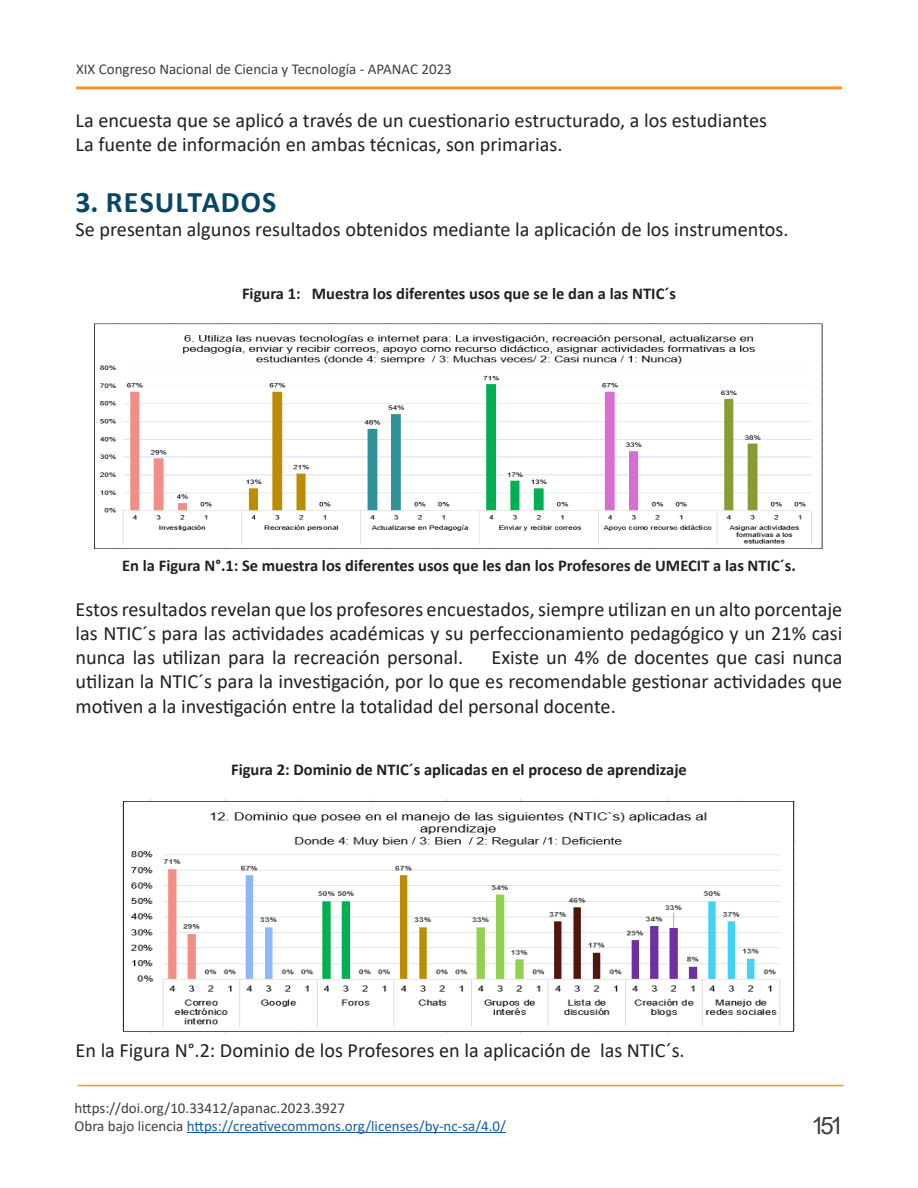
<style>
.page{position:relative;width:918px;height:1188px;background:#fff}
.page>*{position:absolute;margin:0;border:0;box-sizing:border-box;transform-origin:0 0}
.titulo_sub{font:700 30px "Calibri";letter-spacing:.035em;color:#074666}
.t1{font:24px "Arial";color:#3e3e3f}
.datos_portada_justif{font:20.25px/24.3px "Calibri";color:#231f20;text-align:justify}
.titulo_imagen{font:700 16.5px "Calibri";color:#231f20}
.t2{font:15px/17.4px "Calibri";color:#3e3e3f}
.s1{color:#175d9e}
</style>
<div class="page">
<hr style="left:187px;top:1132px;width:319px;height:1px;background:#175d9e">
<hr style="left:78px;top:1085px;width:765px;height:1px;background:#f7951d">
<hr style="left:76px;top:86px;width:766px;height:3px;background:#f7951d">
<img style="left:95px;top:323px;width:728px;height:227px">
<img style="left:123px;top:799px;width:672px;height:234px">
<p class="t2" style="left:76px;top:60px;width:377px">XIX Congreso Nacional de Ciencia y Tecnología - APANAC 2023</p>
<p class="datos_portada_justif" style="left:76px;top:108px;width:693px">La encuesta que se aplicó a través de un cuestionario estructurado, a los estudiantes</p>
<p class="datos_portada_justif" style="left:76px;top:132px;width:488px">La fuente de información en ambas técnicas, son primarias.</p>
<p class="titulo_sub" style="left:76px;top:181px;width:202px">3. RESULTADOS</p>
<p class="datos_portada_justif" style="left:76px;top:217px;width:715px">Se presentan algunos resultados obtenidos mediante la aplicación de los instrumentos.</p>
<p class="titulo_imagen" style="left:242px;top:281px;width:435px">Figura 1: Muestra los diferentes usos que se le dan a las NTIC´s</p>
<p class="titulo_imagen" style="left:122px;top:554px;width:675px">En la Figura N°.1: Se muestra los diferentes usos que les dan los Profesores de UMECIT a las NTIC´s.</p>
<p class="datos_portada_justif" style="left:76px;top:596px;width:768px">Estos resultados revelan que los profesores encuestados, siempre utilizan en un alto porcentaje las NTIC´s para las actividades académicas y su perfeccionamiento pedagógico y un 21% casi nunca las utilizan para la recreación personal.</p>
<p class="datos_portada_justif" style="left:76px;top:645px;width:768px;text-indent:416px">Existe un 4% de docentes que casi nunca utilizan la NTIC´s para la investigación, por lo que es recomendable gestionar actividades que motiven a la investigación entre la totalidad del personal docente.</p>
<p class="titulo_imagen" style="left:231px;top:758px;width:457px">Figura 2: Dominio de NTIC´s aplicadas en el proceso de aprendizaje</p>
<p class="datos_portada_justif" style="left:76px;top:1038px;width:611px">En la Figura N°.2: Dominio de los Profesores en la aplicación de las NTIC´s.</p>
<p class="t2" style="left:75px;top:1099px;width:433px">https://doi.org/10.33412/apanac.2023.3927<br>Obra bajo licencia <span class="s1">https://creativecommons.org/licenses/by-nc-sa/4.0/</span></p>
<p class="t1" style="left:811px;top:1109px;width:34px">151</p>
</div>
